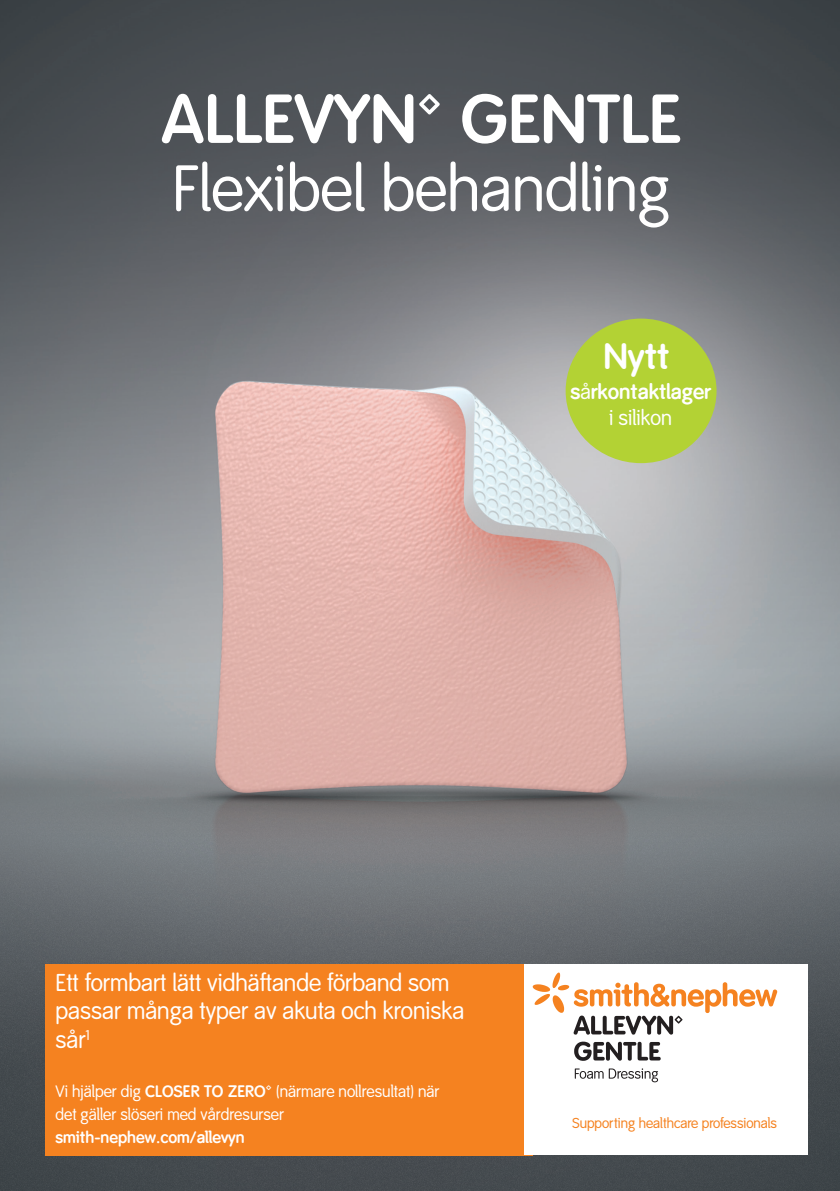
<style>
.page{position:relative;width:840px;height:1191px;background:#fff}
.page>*{position:absolute;margin:0;border:0;box-sizing:border-box;transform-origin:0 0}
.Headline_4{font:700 68px "Smith&Nephew";letter-spacing:.01em;color:#fff}
.Headline_4-2{font:64px "Smith&Nephew LF";color:#fff}
.Body{font:700 36px "Smith&Nephew";color:#fff}
.Body-2{font:24px/28.6px "Smith&Nephew";color:#fff}
.Body-3{font:700 21px/26.6px "Smith&Nephew LF";color:#fff;text-align:center}
.Body-4{font:16.2px/23px "Smith&Nephew";color:#fff}
.Body-5{font:14.2px "Smith&Nephew";color:#f58220}
.s1{font-weight:400}
.s2{font-family:"Smith&Nephew";font-weight:400}
.s3{font-family:"Smith&Nephew LF"}
.s4{font-weight:700}
</style>
<div class="page">
<img style="left:0;top:0;width:839px;height:1191px">
<div style="left:45px;top:964px;width:487px;height:191px;background:#f58220"></div>
<div style="left:524px;top:964px;width:283px;height:190px;background:#fff"></div>
<svg style="left:574px;top:1041px;width:86px;height:19px"></svg>
<svg style="left:532px;top:972px;width:244px;height:62px"></svg>
<svg style="left:574px;top:1068px;width:83px;height:14px"></svg>
<div style="left:565px;top:318px;width:151px;height:145px;background:#b3d234;border-radius:50%"></div>
<p class="Headline_4" style="left:161px;top:79px;width:520px">ALLEVYN™ GENTLE</p>
<p class="Headline_4-2" style="left:172px;top:152px;width:499px">Flexibel behandling</p>
<p class="Body" style="left:603px;top:335px;width:67px">Nytt</p>
<p class="Body-3" style="left:570px;top:379px;width:142px">s<span class="s1">å</span>rkontaktlager <span class="s1">i</span> <span class="s2">silikon</span></p>
<p class="Body-2" style="left:56px;top:968px;width:410px">Ett formbart <span class="s3">lätt vidhäftande</span> förband som passar många typer av akuta och kroniska sår<sup>1</sup></p>
<p class="Body-4" style="left:56px;top:1080px;width:385px">Vi hjälper dig <span class="s4">CLOSER TO ZERO™</span> (närmare nollresultat) när det gäller slöseri med vårdresurser <span class="s4">smith-nephew.com/allevyn</span></p>
<p class="Body-5" style="left:571px;top:1115px;width:206px">Supporting healthcare professionals</p>
</div>
